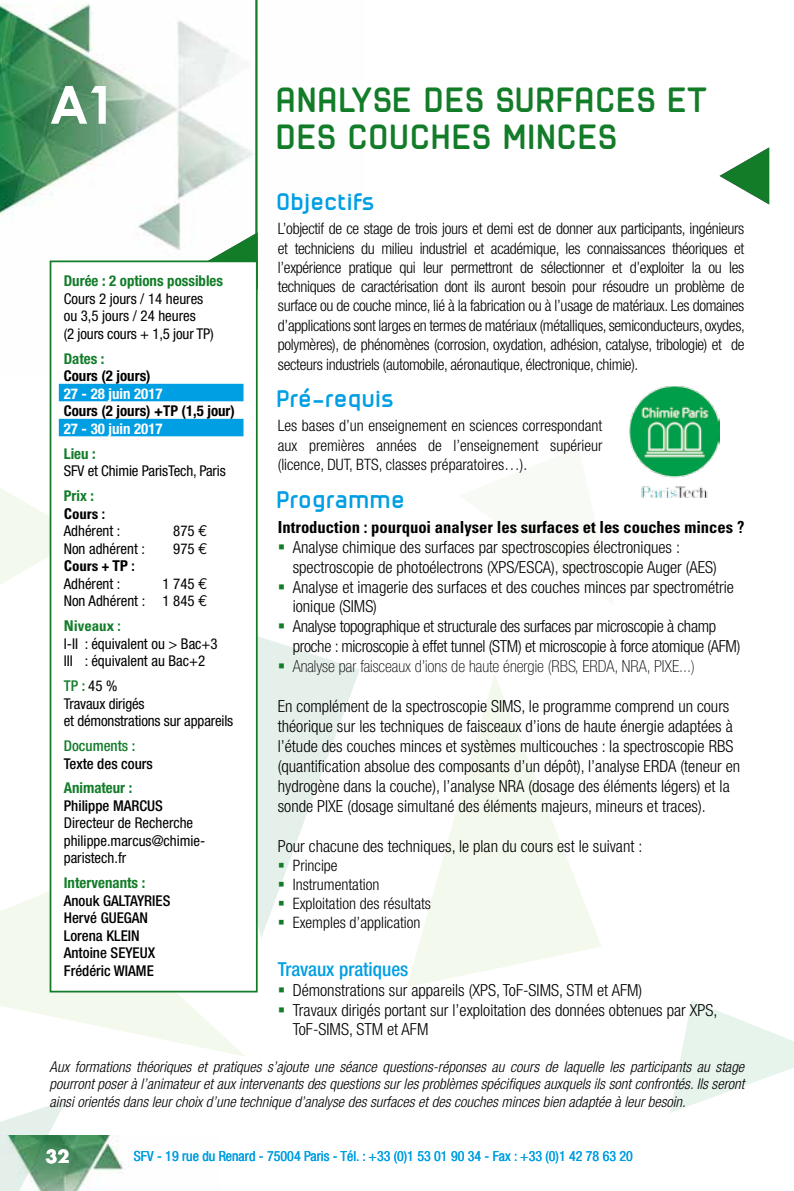
<style>
.page{position:relative;width:794px;height:1191px;background:#fff}
.page>*{position:absolute;margin:0;border:0;box-sizing:border-box;transform-origin:0 0}
.t1{font:700 52.5px "Century Gothic";color:#fff}
.t2{font:700 33.25px/36.8px "cuyabra";color:#127c29}
.t3{font:700 22.75px "cuyabra";color:#009fe3}
.t4{font:500 condensed 19.25px "Helvetica Neue";color:#009fe3}
.t5{font:700 17.5px "Futura";color:#fff}
.t6{font:300 condensed 16.62px/19.9px "Helvetica Neue";color:#000}
.t7{font:300 condensed 16.62px/19.9px "Helvetica Neue";letter-spacing:-.02em;color:#000}
.t8{font:100 condensed 16.62px "Helvetica Neue";color:#000}
.t9{font:700 condensed 16.62px "Univers LT Std";color:#000}
.t10{font:300 condensed 15.75px/19.4px "Helvetica Neue";color:#000;text-align:justify}
.t11{font:italic 300 condensed 14.88px/17.8px "Helvetica Neue";color:#000;text-align:justify}
.t12{font:condensed 14.88px/17.5px "Helvetica Neue";color:#000}
.t13{font:500 condensed 14.88px/17.5px "Helvetica Neue";color:#000}
.t14{font:700 condensed 14.88px "Helvetica Neue";color:#127c29}
.t15{font:700 condensed 14.88px "Helvetica Neue";color:#000}
.t16{font:700 condensed 14.88px "Helvetica Neue";color:#fff}
.t17{font:700 condensed 14.88px "Univers LT Std";color:#000}
.t18{font:500 condensed 14.88px "Helvetica Neue";color:#127c29}
.t19{font:700 condensed 14.88px "Univers LT Std";color:#127c29}
.t20{font:condensed 14px "Helvetica Neue";color:#009fe3}
.s1{color:#127c29}
.s2{font-family:"Euro Mono";font-stretch:normal;font-size:15.75px}
.s3{font-weight:500;color:#127c29}
</style>
<div class="page">
<img style="left:0;top:0;width:258px;height:373px">
<img style="left:66px;top:1135px;width:58px;height:56px">
<svg style="left:670px;top:1001px;width:124px;height:112px"></svg>
<svg style="left:258px;top:636px;width:102px;height:302px;fill:#e6f0eb"></svg>
<svg style="left:0;top:1100px;width:66px;height:91px"></svg>
<svg style="left:0;top:886px;width:246px;height:170px;fill:#f3f9ec"></svg>
<svg style="left:0;top:472px;width:50px;height:128px"></svg>
<svg style="left:407px;top:674px;width:194px;height:313px"></svg>
<svg style="left:719px;top:147px;width:50px;height:57px"></svg>
<svg style="left:208px;top:232px;width:50px;height:28px"></svg>
<hr style="left:255px;top:0;width:2px;height:264px;background:#127c29">
<div style="left:50px;top:261px;width:207px;height:730px;background:#fff"></div>
<div style="left:59px;top:384px;width:184px;height:17px;background:#009fe3"></div>
<div style="left:59px;top:419px;width:184px;height:17px;background:#009fe3"></div>
<div style="left:50px;top:260px;width:208px;height:732px;border:2px solid #127c29"></div>
<img style="left:629px;top:386px;width:90px;height:111px">
<h1 class="t1" style="left:50px;top:72px;width:68px">A1</h1>
<h2 class="t2" style="left:278px;top:81px;width:433px">ANALYSE DES SURFACES ET<br>DES COUCHES MINCES</h2>
<h3 class="t3" style="left:278px;top:187px;width:100px">Objectifs</h3>
<p class="t10" style="left:278px;top:219px;width:468px">L’objectif de ce stage de trois jours et demi est de donner aux participants, ingénieurs et techniciens du milieu industriel et académique, les connaissances théoriques et l’expérience pratique qui leur permettront de sélectionner et d’exploiter la ou les techniques de caractérisation dont ils auront besoin pour résoudre un problème de surface ou de couche mince, lié à la fabrication ou à l’usage de matériaux. Les domaines d’applications sont larges en termes de matériaux (métalliques, semiconducteurs, oxydes, polymères), de phénomènes (corrosion, oxydation, adhésion, catalyse, tribologie) et de secteurs industriels (automobile, aéronautique, électronique, chimie).</p>
<h3 class="t3" style="left:278px;top:384px;width:119px">Pré-requis</h3>
<p class="t10" style="left:278px;top:416px;width:326px">Les bases d’un enseignement en sciences correspondant aux premières années de l’enseignement supérieur (licence, DUT, BTS, classes préparatoires…).</p>
<h3 class="t3" style="left:278px;top:484px;width:130px">Programme</h3>
<p class="t9" style="left:278px;top:516px;width:468px">Introduction : pourquoi analyser les surfaces et les couches minces ?</p>
<p class="t6" style="left:293px;top:536px;width:425px;text-indent:-15px"><span class="s1">▪</span> Analyse chimique des surfaces par spectroscopies électroniques : spectroscopie de photoélectrons (XPS/ESCA), spectroscopie Auger (AES)</p>
<p class="t6" style="left:293px;top:576px;width:443px;text-indent:-15px"><span class="s1">▪</span> Analyse et imagerie des surfaces et des couches minces par spectrométrie ionique (SIMS)</p>
<p class="t7" style="left:293px;top:616px;width:449px;text-indent:-15px"><span class="s1">▪</span> Analyse topographique et structurale des surfaces par microscopie à champ proche : microscopie à effet tunnel (STM) et microscopie à force atomique (AFM)</p>
<p class="t8" style="left:278px;top:657px;width:418px"><span class="s1">▪</span> Analyse par faisceaux d’ions de haute énergie (RBS, ERDA, NRA, PIXE...)</p>
<p class="t6" style="left:278px;top:696px;width:464px">En complément de la spectroscopie SIMS, le programme comprend un cours théorique sur les techniques de faisceaux d’ions de haute énergie adaptées à l’étude des couches minces et systèmes multicouches : la spectroscopie RBS (quantification absolue des composants d’un dépôt), l’analyse ERDA (teneur en hydrogène dans la couche), l’analyse NRA (dosage des éléments légers) et la sonde PIXE (dosage simultané des éléments majeurs, mineurs et traces).</p>
<p class="t6" style="left:278px;top:836px;width:366px">Pour chacune des techniques, le plan du cours est le suivant :</p>
<p class="t10" style="left:278px;top:855px;width:61px"><span class="s1">▪</span> Principe</p>
<p class="t10" style="left:278px;top:874px;width:103px"><span class="s1">▪</span> Instrumentation</p>
<p class="t10" style="left:278px;top:893px;width:155px"><span class="s1">▪</span> Exploitation des résultats</p>
<p class="t10" style="left:278px;top:912px;width:144px"><span class="s1">▪</span> Exemples d’application</p>
<p class="t4" style="left:278px;top:957px;width:132px">Travaux pratiques</p>
<p class="t6" style="left:278px;top:979px;width:366px"><span class="s1">▪</span> Démonstrations sur appareils (XPS, ToF-SIMS, STM et AFM)</p>
<p class="t6" style="left:293px;top:999px;width:426px;text-indent:-15px"><span class="s1">▪</span> Travaux dirigés portant sur l’exploitation des données obtenues par XPS,<br>ToF-SIMS, STM et AFM</p>
<p class="t11" style="left:50px;top:1057px;width:696px">Aux formations théoriques et pratiques s’ajoute une séance questions-réponses au cours de laquelle les participants au stage pourront poser à l’animateur et aux intervenants des questions sur les problèmes spécifiques auxquels ils sont confrontés. Ils seront ainsi orientés dans leur choix d’une technique d’analyse des surfaces et des couches minces bien adaptée à leur besoin.</p>
<p class="t14" style="left:64px;top:272px;width:161px">Durée : 2 options possibles</p>
<p class="t12" style="left:64px;top:289px;width:152px">Cours 2 jours / 14 heures ou 3,5 jours / 24 heures<br>(2 jours cours + 1,5 jour TP)</p>
<p class="t14" style="left:64px;top:349px;width:42px">Dates :</p>
<p class="t15" style="left:64px;top:367px;width:88px">Cours (2 jours)</p>
<p class="t16" style="left:64px;top:384px;width:100px">27 - 28 juin 2017</p>
<p class="t15" style="left:64px;top:402px;width:173px">Cours (2 jours) +TP (1,5 jour)</p>
<p class="t16" style="left:64px;top:419px;width:100px">27 - 30 juin 2017</p>
<p class="t14" style="left:64px;top:444px;width:33px">Lieu :</p>
<p class="t12" style="left:64px;top:462px;width:163px">SFV et Chimie ParisTech, Paris</p>
<p class="t14" style="left:64px;top:487px;width:32px">Prix :</p>
<p class="t17" style="left:64px;top:504px;width:43px">Cours :</p>
<p class="t12" style="left:64px;top:522px;width:58px">Adhérent :</p>
<p class="t12" style="left:173px;top:522px;width:36px">875 <span class="s2">€</span></p>
<p class="t12" style="left:64px;top:539px;width:83px">Non adhérent :</p>
<p class="t12" style="left:173px;top:539px;width:36px">975 <span class="s2">€</span></p>
<p class="t17" style="left:64px;top:557px;width:73px">Cours + TP :</p>
<p class="t12" style="left:64px;top:574px;width:58px">Adhérent :</p>
<p class="t12" style="left:64px;top:574px;width:145px;text-align:right">1 745 <span class="s2">€<br></span>Non Adhérent : 1 845 <span class="s2">€</span></p>
<p class="t19" style="left:64px;top:616px;width:59px">Niveaux :</p>
<p class="t12" style="left:64px;top:634px;width:155px">I-II : équivalent ou &gt; Bac+3<br>III : équivalent au Bac+2</p>
<p class="t12" style="left:64px;top:677px;width:171px"><span class="s3">TP :</span> 45 %<br>Travaux dirigés<br>et démonstrations sur appareils</p>
<p class="t18" style="left:64px;top:737px;width:73px">Documents :</p>
<p class="t13" style="left:64px;top:754px;width:91px">Texte des cours</p>
<p class="t14" style="left:64px;top:779px;width:70px">Animateur :</p>
<p class="t13" style="left:64px;top:796px;width:101px">Philippe MARCUS</p>
<p class="t12" style="left:64px;top:814px;width:143px">Directeur de Recherche philippe.marcus@chimie&shy;paristech.fr</p>
<p class="t14" style="left:64px;top:874px;width:83px">Intervenants :</p>
<p class="t13" style="left:64px;top:891px;width:108px">Anouk GALTAYRIES<br>Hervé GUEGAN<br>Lorena KLEIN<br>Antoine SEYEUX<br>Frédéric WIAME</p>
<p class="t5" style="left:46px;top:1144px;width:26px">32</p>
<p class="t20" style="left:134px;top:1148px;width:500px">SFV - 19 rue du Renard - 75004 Paris - Tél. : +33 (0)1 53 01 90 34 - Fax : +33 (0)1 42 78 63 20</p>
</div>
